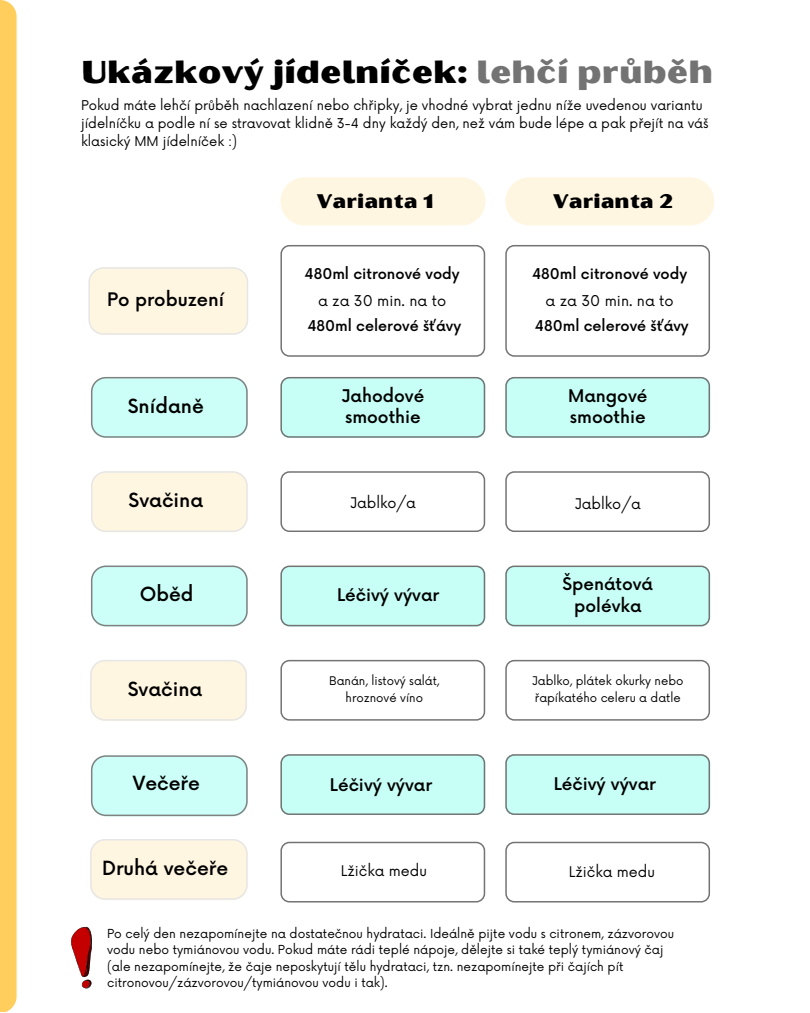
<style>
.page{position:relative;width:810px;height:1013px;background:#fff}
.page>*{position:absolute;margin:0;border:0;box-sizing:border-box;transform-origin:0 0}
.t1{font:31.7px "Oilvare Base";color:#000}
.t2{font:19.7px "Oilvare Base";color:#000}
.t3{font:500 19px "Now";color:#000}
.t4{font:500 18.1px "Now";color:#000}
.t5{font:500 17px/21.8px "Now";color:#000}
.t6{font:500 14.5px "Now";color:#000}
.t7{font:14.5px "Now";color:#000}
.t8{font:14.3px "Now";color:#000}
.t9{font:13.1px/18px "Now";color:#000}
.t10{font:12.1px/16.5px "Now";color:#000}
.t11{font:11.6px/16.9px "Now";color:#000;text-align:center}
.s1{color:#737373}
</style>
<div class="page">
<div style="left:0;top:0;width:17px;height:1011px;background:#ffce5c"></div>
<svg style="left:89px;top:267px;width:159px;height:68px;background:#fdf5e2"></svg>
<svg style="left:91px;top:377px;width:157px;height:61px;background:#c8f7ef"></svg>
<svg style="left:91px;top:471px;width:157px;height:61px;background:#fdf5e2"></svg>
<svg style="left:90px;top:839px;width:158px;height:60px;background:#fdf5e2"></svg>
<svg style="left:90px;top:660px;width:157px;height:60px;background:#fdf5e2"></svg>
<svg style="left:280px;top:245px;width:205px;height:112px"></svg>
<svg style="left:91px;top:565px;width:157px;height:61px;background:#c8f7f0"></svg>
<svg style="left:91px;top:755px;width:157px;height:61px;background:#c8f7ef"></svg>
<svg style="left:505px;top:245px;width:205px;height:112px"></svg>
<svg style="left:280px;top:377px;width:205px;height:61px;background:#c2f6ef"></svg>
<svg style="left:505px;top:377px;width:205px;height:61px;background:#c2f6ef"></svg>
<svg style="left:280px;top:471px;width:205px;height:61px"></svg>
<svg style="left:505px;top:471px;width:205px;height:61px"></svg>
<svg style="left:280px;top:565px;width:205px;height:61px;background:#c3f7ef"></svg>
<svg style="left:505px;top:565px;width:205px;height:61px;background:#c3f7ef"></svg>
<svg style="left:280px;top:660px;width:205px;height:60px"></svg>
<svg style="left:505px;top:660px;width:205px;height:60px"></svg>
<svg style="left:280px;top:754px;width:205px;height:61px;background:#c2f6ef"></svg>
<svg style="left:505px;top:754px;width:205px;height:61px;background:#c2f6ee"></svg>
<svg style="left:280px;top:841px;width:205px;height:61px"></svg>
<svg style="left:505px;top:841px;width:205px;height:61px"></svg>
<div style="left:280px;top:177px;width:205px;height:48px;background:#fff6e2;border-radius:24px"></div>
<div style="left:505px;top:177px;width:209px;height:48px;background:#fff6e2;border-radius:24px"></div>
<svg style="left:71px;top:926px;width:21px;height:62px"></svg>
<h1 class="t1" style="left:81px;top:52px;width:633px">Ukázkový jídelníček: <span class="s1">lehčí průběh</span></h1>
<p class="t9" style="left:81px;top:97px;width:629px">Pokud máte lehčí průběh nachlazení nebo chřipky, je vhodné vybrat jednu níže uvedenou variantu jídelníčku a podle ní se stravovat klidně 3-4 dny každý den, než vám bude lépe a pak přejít na váš klasický MM jídelníček :)</p>
<h3 class="t4" style="left:107px;top:289px;width:119px">Po probuzení</h3>
<h3 class="t3" style="left:128px;top:395px;width:78px">Snídaně</h3>
<h3 class="t3" style="left:129px;top:490px;width:76px">Svačina</h3>
<h3 class="t3" style="left:140px;top:584px;width:55px">Oběd</h3>
<h3 class="t3" style="left:128px;top:678px;width:76px">Svačina</h3>
<h3 class="t3" style="left:133px;top:772px;width:69px">Večeře</h3>
<h3 class="t3" style="left:102px;top:857px;width:128px">Druhá večeře</h3>
<h2 class="t2" style="left:317px;top:189px;width:119px">Varianta 1</h2>
<h2 class="t2" style="left:553px;top:189px;width:122px">Varianta 2</h2>
<p class="t6" style="left:305px;top:266px;width:157px">480ml citronové vody</p>
<p class="t7" style="left:318px;top:292px;width:130px">a za 30 min. na to</p>
<p class="t6" style="left:307px;top:318px;width:155px">480ml celerové šťávy</p>
<h3 class="t5" style="left:342px;top:385px;width:84px">Jahodové smoothie</h3>
<p class="t6" style="left:532px;top:266px;width:157px">480ml citronové vody</p>
<p class="t7" style="left:546px;top:292px;width:130px">a za 30 min. na to</p>
<p class="t6" style="left:535px;top:318px;width:155px">480ml celerové šťávy</p>
<h3 class="t5" style="left:568px;top:385px;width:81px">Mangové smoothie</h3>
<p class="t8" style="left:350px;top:494px;width:67px">Jablko/a</p>
<p class="t8" style="left:575px;top:496px;width:67px">Jablko/a</p>
<h3 class="t5" style="left:337px;top:584px;width:104px">Léčivý vývar</h3>
<p class="t11" style="left:329px;top:673px;width:112px">Banán, listový salát, hroznové víno</p>
<h3 class="t5" style="left:563px;top:574px;width:92px;text-align:center">Špenátová polévka</h3>
<p class="t11" style="left:532px;top:673px;width:153px;text-align:left">Jablko, plátek okurky nebo řapíkatého celeru a datle</p>
<h3 class="t5" style="left:330px;top:774px;width:104px">Léčivý vývar</h3>
<h3 class="t5" style="left:554px;top:773px;width:104px">Léčivý vývar</h3>
<p class="t8" style="left:341px;top:862px;width:87px">Lžička medu</p>
<p class="t8" style="left:569px;top:863px;width:87px">Lžička medu</p>
<p class="t10" style="left:107px;top:925px;width:568px">Po celý den nezapomínejte na dostatečnou hydrataci. Ideálně pijte vodu s citronem, zázvorovou vodu nebo tymiánovou vodu. Pokud máte rádi teplé nápoje, dělejte si také teplý tymiánový čaj (ale nezapomínejte, že čaje neposkytují tělu hydrataci, tzn. nezapomínejte při čajích pít citronovou/zázvorovou/tymiánovou vodu i tak).</p>
</div>
